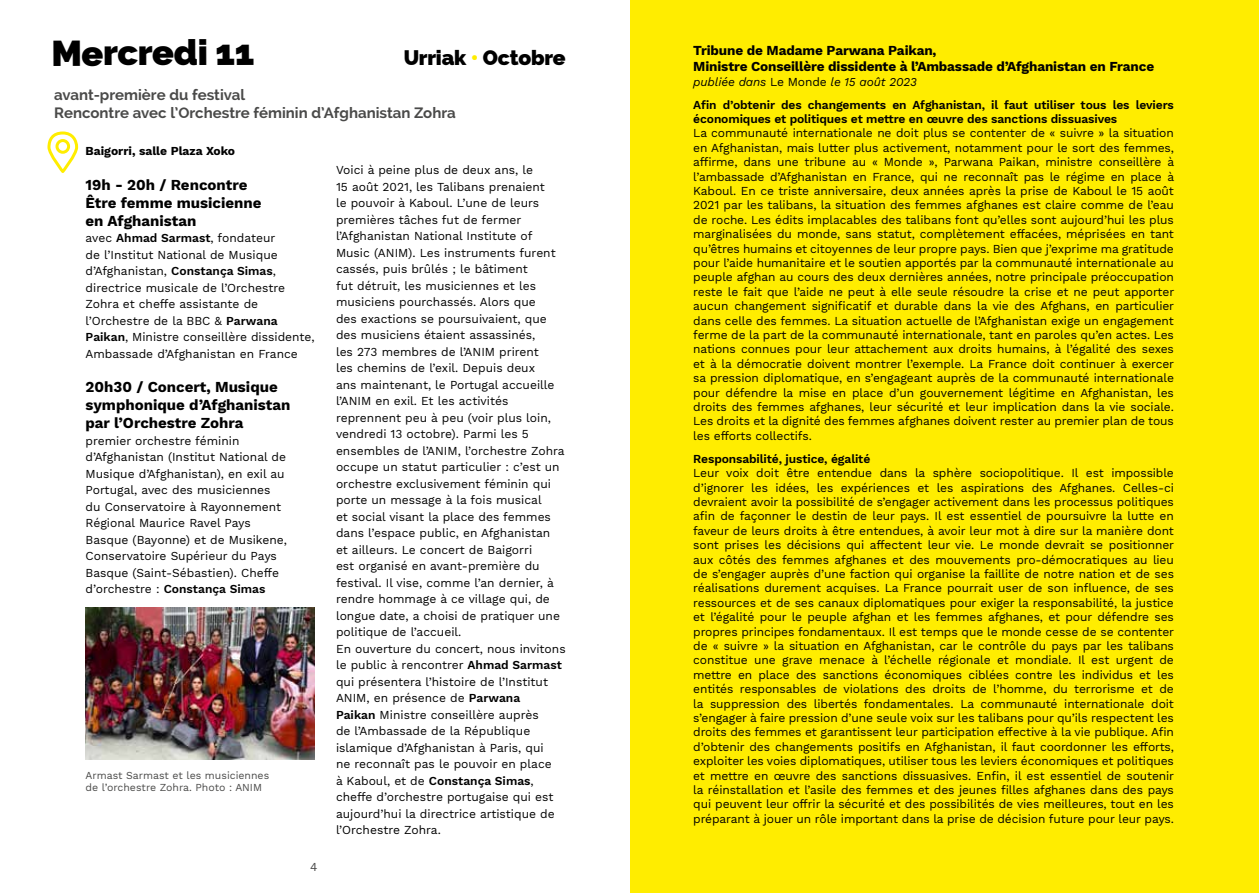
<style>
.page{position:relative;width:1259px;height:893px;background:#fff}
.page>*{position:absolute;margin:0;border:0;box-sizing:border-box;transform-origin:0 0}
.t1{font:800 36px "Raleway";letter-spacing:-.015em;color:#000}
.t2{font:800 21px "Raleway";letter-spacing:-.015em;color:#000}
.t3{font:700 15px/18px "Work Sans";color:#000}
.t4{font:700 15px/18px "Raleway";color:#4a4a49}
.t5{font:700 13.5px/16.2px "Work Sans";letter-spacing:-.01em;color:#000}
.t6{font:12px/16.5px "Work Sans";color:#000}
.t7{font:600 12px/23px "Work Sans";letter-spacing:-.01em;color:#000}
.t8{font:700 12px "Work Sans";color:#000}
.t9{font:12px "Work Sans";color:#4a4a49}
.t10{font:10.5px/12px "Work Sans";color:#4a4a49}
.s1{color:#ffed00}
.s2{font-weight:600}
.s3{font-weight:400;font-style:italic}
.s4{font-weight:400}
</style>
<div class="page">
<div style="left:630px;top:0;width:629px;height:893px;background:#ffed00"></div>
<img style="left:86px;top:608px;width:229px;height:151px">
<svg style="left:47px;top:131px;width:32px;height:42px"></svg>
<h1 class="t1" style="left:51px;top:32px;width:205px">Mercredi 11</h1>
<h2 class="t2" style="left:404px;top:45px;width:164px">Urriak <span class="s1">•</span> Octobre</h2>
<p class="t4" style="left:54px;top:85px;width:403px">avant-première du festival<br>Rencontre avec l’Orchestre féminin d’Afghanistan Zohra</p>
<p class="t8" style="left:86px;top:144px;width:151px">Baigorri, salle Plaza Xoko</p>
<p class="t3" style="left:86px;top:176px;width:178px">19h - 20h / Rencontre<br>Être femme musicienne en Afghanistan</p>
<p class="t6" style="left:86px;top:230px;width:231px">avec <span class="s2">Ahmad Sarmast</span>, fondateur<br>de l’Institut National de Musique d’Afghanistan, <span class="s2">Constança Simas</span>, directrice musicale de l’Orchestre Zohra et cheffe assistante de l’Orchestre de la BBC &amp; <span class="s2">Parwana Paikan</span>, Ministre conseillère dissidente, Ambassade d’Afghanistan en France</p>
<p class="t3" style="left:86px;top:379px;width:206px">20h30 / Concert, Musique symphonique d’Afghanistan par l’Orchestre Zohra</p>
<p class="t6" style="left:86px;top:433px;width:203px">premier orchestre féminin d’Afghanistan (Institut National de<br>Musique d’Afghanistan), en exil au<br>Portugal, avec des musiciennes du Conservatoire à Rayonnement<br>Régional Maurice Ravel Pays<br>Basque (Bayonne) et de Musikene,<br>Conservatoire Supérieur du Pays<br>Basque (Saint-Sébastien). Cheffe d’orchestre : <span class="s2">Constança Simas</span></p>
<p class="t10" style="left:86px;top:770px;width:185px">Armast Sarmast et les musiciennes de l’orchestre Zohra. Photo : ANIM</p>
<p class="t9" style="left:310px;top:860px;width:9px">4</p>
<p class="t6" style="left:336px;top:162px;width:231px">Voici à peine plus de deux ans, le<br>15 août 2021, les Talibans prenaient<br>le pouvoir à Kaboul. L’une de leurs premières tâches fut de fermer l’Afghanistan National Institute of Music (ANIM). Les instruments furent cassés, puis brûlés ; le bâtiment<br>fut détruit, les musiciennes et les musiciens pourchassés. Alors que<br>des exactions se poursuivaient, que des musiciens étaient assassinés,<br>les 273 membres de l’ANIM prirent<br>les chemins de l’exil. Depuis deux<br>ans maintenant, le Portugal accueille l’ANIM en exil. Et les activités reprennent peu à peu (voir plus loin, vendredi 13 octobre). Parmi les 5 ensembles de l’ANIM, l’orchestre Zohra occupe un statut particulier : c’est un orchestre exclusivement féminin qui porte un message à la fois musical<br>et social visant la place des femmes dans l’espace public, en Afghanistan<br>et ailleurs. Le concert de Baigorri<br>est organisé en avant-première du festival. Il vise, comme l’an dernier, à rendre hommage à ce village qui, de longue date, a choisi de pratiquer une politique de l’accueil.<br>En ouverture du concert, nous invitons le public à rencontrer <span class="s2">Ahmad Sarmast </span>qui présentera l’histoire de l’Institut ANIM, en présence de <span class="s2">Parwana<br>Paikan</span> Ministre conseillère auprès<br>de l’Ambassade de la République islamique d’Afghanistan à Paris, qui<br>ne reconnaît pas le pouvoir en place<br>à Kaboul, et de <span class="s2">Constança Simas</span>, cheffe d’orchestre portugaise qui est aujourd’hui la directrice artistique de l’Orchestre Zohra.</p>
<p class="t5" style="left:693px;top:43px;width:462px">Tribune de Madame Parwana Paikan,<br>Ministre Conseillère dissidente à l’Ambassade d’Afghanistan en France</p>
<p class="t7" style="left:693px;top:71px;width:482px"><span class="s3">publiée dans</span> <span class="s4">Le Monde</span> <span class="s3">le 15 août 2023<br></span>Afin d’obtenir des changements en Afghanistan, il faut utiliser tous les leviers</p>
<p class="t7" style="left:693px;top:108px;width:425px">économiques et politiques et mettre en œuvre des sanctions dissuasives</p>
<p class="t6" style="left:693px;top:127px;width:482px;line-height:14.4px;text-align:justify">La communauté internationale ne doit plus se contenter de « suivre » la situation en Afghanistan, mais lutter plus activement, notamment pour le sort des femmes, affirme, dans une tribune au « Monde », Parwana Paikan, ministre conseillère à l’ambassade d’Afghanistan en France, qui ne reconnaît pas le régime en place à Kaboul. En ce triste anniversaire, deux années après la prise de Kaboul le 15 août 2021 par les talibans, la situation des femmes afghanes est claire comme de l’eau de roche. Les édits implacables des talibans font qu’elles sont aujourd’hui les plus marginalisées du monde, sans statut, complètement effacées, méprisées en tant qu’êtres humains et citoyennes de leur propre pays. Bien que j’exprime ma gratitude pour l’aide humanitaire et le soutien apportés par la communauté internationale au peuple afghan au cours des deux dernières années, notre principale préoccupation reste le fait que l’aide ne peut à elle seule résoudre la crise et ne peut apporter aucun changement significatif et durable dans la vie des Afghans, en particulier dans celle des femmes. La situation actuelle de l’Afghanistan exige un engagement ferme de la part de la communauté internationale, tant en paroles qu’en actes. Les nations connues pour leur attachement aux droits humains, à l’égalité des sexes et à la démocratie doivent montrer l’exemple. La France doit continuer à exercer sa pression diplomatique, en s’engageant auprès de la communauté internationale pour défendre la mise en place d’un gouvernement légitime en Afghanistan, les droits des femmes afghanes, leur sécurité et leur implication dans la vie sociale.<br>Les droits et la dignité des femmes afghanes doivent rester au premier plan de tous les efforts collectifs.</p>
<p class="t7" style="left:693px;top:448px;width:178px">Responsabilité, justice, égalité</p>
<p class="t6" style="left:693px;top:466px;width:482px;line-height:14.4px;text-align:justify">Leur voix doit être entendue dans la sphère sociopolitique. Il est impossible d’ignorer les idées, les expériences et les aspirations des Afghanes. Celles-ci devraient avoir la possibilité de s’engager activement dans les processus politiques afin de façonner le destin de leur pays. Il est essentiel de poursuivre la lutte en faveur de leurs droits à être entendues, à avoir leur mot à dire sur la manière dont sont prises les décisions qui affectent leur vie. Le monde devrait se positionner aux côtés des femmes afghanes et des mouvements pro-démocratiques au lieu de s’engager auprès d’une faction qui organise la faillite de notre nation et de ses réalisations durement acquises. La France pourrait user de son influence, de ses ressources et de ses canaux diplomatiques pour exiger la responsabilité, la justice et l’égalité pour le peuple afghan et les femmes afghanes, et pour défendre ses propres principes fondamentaux. Il est temps que le monde cesse de se contenter de « suivre » la situation en Afghanistan, car le contrôle du pays par les talibans constitue une grave menace à l’échelle régionale et mondiale. Il est urgent de mettre en place des sanctions économiques ciblées contre les individus et les entités responsables de violations des droits de l’homme, du terrorisme et de la suppression des libertés fondamentales. La communauté internationale doit s’engager à faire pression d’une seule voix sur les talibans pour qu’ils respectent les droits des femmes et garantissent leur participation effective à la vie publique. Afin d’obtenir des changements positifs en Afghanistan, il faut coordonner les efforts, exploiter les voies diplomatiques, utiliser tous les leviers économiques et politiques et mettre en œuvre des sanctions dissuasives. Enfin, il est essentiel de soutenir la réinstallation et l’asile des femmes et des jeunes filles afghanes dans des pays qui peuvent leur offrir la sécurité et des possibilités de vies meilleures, tout en les préparant à jouer un rôle important dans la prise de décision future pour leur pays.</p>
</div>
